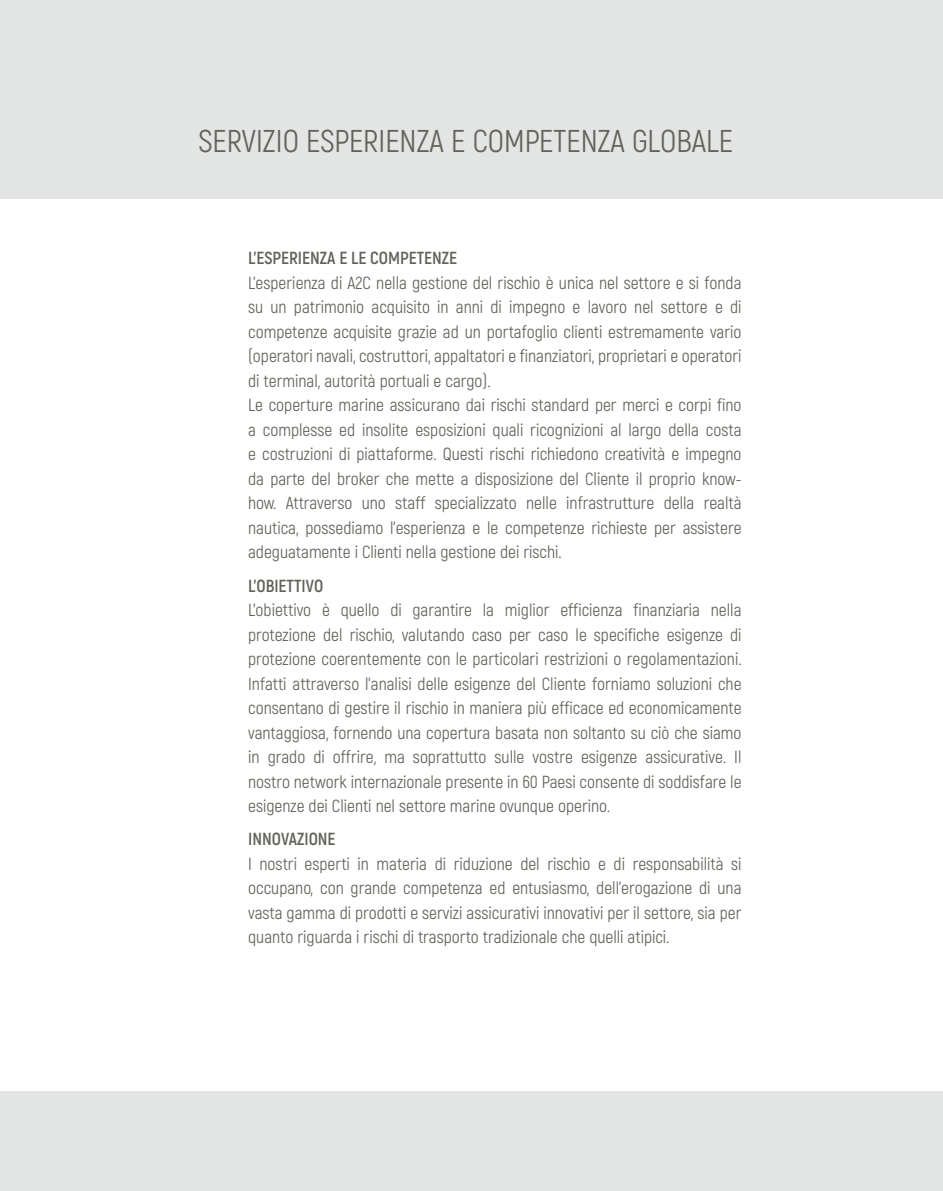
<style>
.page{position:relative;width:943px;height:1191px;background:#fff}
.page>*{position:absolute;margin:0;border:0;box-sizing:border-box;transform-origin:0 0}
.t1{font:31.5px "Akrobat";color:#62615a}
.t2{font:17.5px/24.5px "Akrobat";color:#62615a;text-align:justify}
.t3{font:700 17.5px "Akrobat";color:#62615a}
</style>
<div class="page">
<div style="left:0;top:0;width:943px;height:198px;background:#e3e4e4"></div>
<div style="left:0;top:1091px;width:943px;height:100px;background:#e3e4e4"></div>
<h1 class="t1" style="left:198px;top:123px;width:536px">SERVIZIO ESPERIENZA E COMPETENZA GLOBALE</h1>
<p class="t3" style="left:248px;top:247px;width:211px">L’ESPERIENZA E LE COMPETENZE</p>
<p class="t2" style="left:248px;top:270px;width:495px;text-align:left">L’esperienza di A2C nella gestione del rischio è unica nel settore e si fonda su un patrimonio acquisito in anni di impegno e lavoro nel settore e di competenze acquisite grazie ad un portafoglio clienti estremamente vario (operatori navali, costruttori, appaltatori e finanziatori, proprietari e operatori di terminal, autorità portuali e cargo).<br>Le coperture marine assicurano dai rischi standard per merci e corpi fino a complesse ed insolite esposizioni quali ricognizioni al largo della costa e costruzioni di piattaforme. Questi rischi richiedono creatività e impegno da parte del broker che mette a disposizione del Cliente il proprio know&shy;how. Attraverso uno staff specializzato nelle infrastrutture della realtà nautica, possediamo l’esperienza e le competenze richieste per assistere adeguatamente i Clienti nella gestione dei rischi.</p>
<p class="t3" style="left:248px;top:574px;width:77px">L’OBIETTIVO</p>
<p class="t2" style="left:248px;top:598px;width:495px">L’obiettivo è quello di garantire la miglior efficienza finanziaria nella protezione del rischio, valutando caso per caso le specifiche esigenze di protezione coerentemente con le particolari restrizioni o regolamentazioni.<br>Infatti attraverso l’analisi delle esigenze del Cliente forniamo soluzioni che consentano di gestire il rischio in maniera più efficace ed economicamente vantaggiosa, fornendo una copertura basata non soltanto su ciò che siamo in grado di offrire, ma soprattutto sulle vostre esigenze assicurative. Il nostro network internazionale presente in 60 Paesi consente di soddisfare le esigenze dei Clienti nel settore marine ovunque operino.</p>
<p class="t3" style="left:248px;top:828px;width:89px">INNOVAZIONE</p>
<p class="t2" style="left:248px;top:851px;width:495px">I nostri esperti in materia di riduzione del rischio e di responsabilità si occupano, con grande competenza ed entusiasmo, dell’erogazione di una vasta gamma di prodotti e servizi assicurativi innovativi per il settore, sia per quanto riguarda i rischi di trasporto tradizionale che quelli atipici.</p>
</div>
